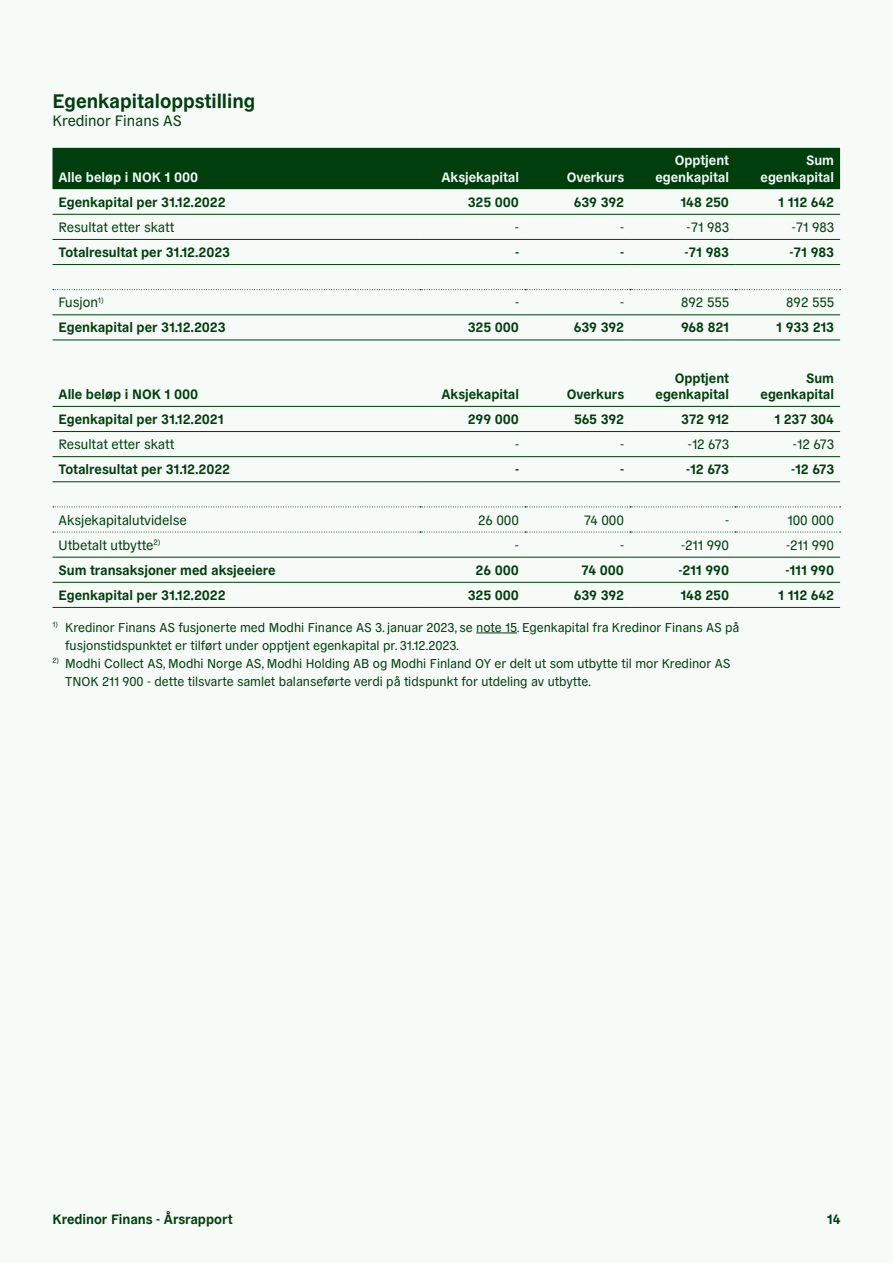
<style>
.page{position:relative;width:893px;height:1263px;background:#f6fbf7}
.page>*{position:absolute;margin:0;border:0;box-sizing:border-box;transform-origin:0 0}
.t1{font:700 19.5px "General Grotesque";color:#003e0d}
.t2{font:15px "General Grotesque";color:#003e0d}
.t3{font:700 13.5px/16.2px "General Grotesque";color:#003e0d;text-align:right}
.t4{font:13.5px "General Grotesque";color:#003e0d}
.t5{font:700 13.5px/16.2px "General Grotesque";color:#f4faf5;text-align:right}
.t6{font:12.75px/18px "General Grotesque";color:#003e0d}
</style>
<div class="page">
<hr style="left:476px;top:632px;width:41px;height:1px;background:#003e0d">
<div style="left:52px;top:148px;width:788px;height:41px;background:#003e0d"></div>
<svg style="left:53px;top:289px;width:788px;height:1px"></svg>
<svg style="left:53px;top:532px;width:788px;height:1px"></svg>
<svg style="left:53px;top:506px;width:788px;height:1px"></svg>
<hr style="left:52px;top:214px;width:368px;height:1px;background:#003e0d">
<hr style="left:420px;top:214px;width:105px;height:1px;background:#003e0d">
<hr style="left:525px;top:214px;width:105px;height:1px;background:#003e0d">
<hr style="left:630px;top:214px;width:105px;height:1px;background:#003e0d">
<hr style="left:735px;top:214px;width:105px;height:1px;background:#003e0d">
<hr style="left:52px;top:239px;width:368px;height:1px;background:#003e0d">
<hr style="left:420px;top:239px;width:105px;height:1px;background:#003e0d">
<hr style="left:525px;top:239px;width:105px;height:1px;background:#003e0d">
<hr style="left:630px;top:239px;width:105px;height:1px;background:#003e0d">
<hr style="left:735px;top:239px;width:105px;height:1px;background:#003e0d">
<hr style="left:52px;top:264px;width:368px;height:1px;background:#003e0d">
<hr style="left:420px;top:264px;width:105px;height:1px;background:#003e0d">
<hr style="left:525px;top:264px;width:105px;height:1px;background:#003e0d">
<hr style="left:630px;top:264px;width:105px;height:1px;background:#003e0d">
<hr style="left:735px;top:264px;width:105px;height:1px;background:#003e0d">
<hr style="left:52px;top:315px;width:368px;height:1px;background:#003e0d">
<hr style="left:420px;top:315px;width:105px;height:1px;background:#003e0d">
<hr style="left:525px;top:315px;width:105px;height:1px;background:#003e0d">
<hr style="left:630px;top:315px;width:105px;height:1px;background:#003e0d">
<hr style="left:735px;top:315px;width:105px;height:1px;background:#003e0d">
<hr style="left:52px;top:340px;width:368px;height:1px;background:#003e0d">
<hr style="left:420px;top:340px;width:105px;height:1px;background:#003e0d">
<hr style="left:525px;top:340px;width:105px;height:1px;background:#003e0d">
<hr style="left:630px;top:340px;width:105px;height:1px;background:#003e0d">
<hr style="left:735px;top:340px;width:105px;height:1px;background:#003e0d">
<hr style="left:52px;top:406px;width:368px;height:1px;background:#003e0d">
<hr style="left:420px;top:406px;width:105px;height:1px;background:#003e0d">
<hr style="left:525px;top:406px;width:105px;height:1px;background:#003e0d">
<hr style="left:630px;top:406px;width:105px;height:1px;background:#003e0d">
<hr style="left:735px;top:406px;width:105px;height:1px;background:#003e0d">
<hr style="left:52px;top:431px;width:368px;height:1px;background:#003e0d">
<hr style="left:420px;top:431px;width:105px;height:1px;background:#003e0d">
<hr style="left:525px;top:431px;width:105px;height:1px;background:#003e0d">
<hr style="left:630px;top:431px;width:105px;height:1px;background:#003e0d">
<hr style="left:735px;top:431px;width:105px;height:1px;background:#003e0d">
<hr style="left:52px;top:456px;width:368px;height:1px;background:#003e0d">
<hr style="left:420px;top:456px;width:105px;height:1px;background:#003e0d">
<hr style="left:525px;top:456px;width:105px;height:1px;background:#003e0d">
<hr style="left:630px;top:456px;width:105px;height:1px;background:#003e0d">
<hr style="left:735px;top:456px;width:105px;height:1px;background:#003e0d">
<hr style="left:52px;top:481px;width:368px;height:1px;background:#003e0d">
<hr style="left:420px;top:481px;width:105px;height:1px;background:#003e0d">
<hr style="left:525px;top:481px;width:105px;height:1px;background:#003e0d">
<hr style="left:630px;top:481px;width:105px;height:1px;background:#003e0d">
<hr style="left:735px;top:481px;width:105px;height:1px;background:#003e0d">
<hr style="left:52px;top:557px;width:368px;height:1px;background:#003e0d">
<hr style="left:420px;top:557px;width:105px;height:1px;background:#003e0d">
<hr style="left:525px;top:557px;width:105px;height:1px;background:#003e0d">
<hr style="left:630px;top:557px;width:105px;height:1px;background:#003e0d">
<hr style="left:735px;top:557px;width:105px;height:1px;background:#003e0d">
<hr style="left:52px;top:582px;width:368px;height:1px;background:#003e0d">
<hr style="left:420px;top:582px;width:105px;height:1px;background:#003e0d">
<hr style="left:525px;top:582px;width:105px;height:1px;background:#003e0d">
<hr style="left:630px;top:582px;width:105px;height:1px;background:#003e0d">
<hr style="left:735px;top:582px;width:105px;height:1px;background:#003e0d">
<hr style="left:52px;top:607px;width:368px;height:1px;background:#003e0d">
<hr style="left:420px;top:607px;width:105px;height:1px;background:#003e0d">
<hr style="left:525px;top:607px;width:105px;height:1px;background:#003e0d">
<hr style="left:630px;top:607px;width:105px;height:1px;background:#003e0d">
<hr style="left:735px;top:607px;width:105px;height:1px;background:#003e0d">
<h1 class="t1" style="left:52px;top:87px;width:204px">Egenkapitaloppstilling</h1>
<p class="t2" style="left:52px;top:110px;width:131px">Kredinor Finans AS</p>
<p class="t5" style="left:58px;top:168px;width:141px">Alle beløp i NOK 1 000</p>
<p class="t5" style="left:441px;top:168px;width:79px">Aksjekapital</p>
<p class="t5" style="left:567px;top:168px;width:59px">Overkurs</p>
<p class="t5" style="left:655px;top:152px;width:75px">Opptjent egenkapital</p>
<p class="t5" style="left:760px;top:152px;width:75px">Sum egenkapital</p>
<p class="t3" style="left:58px;top:193px;width:168px">Egenkapital per 31.12.2022</p>
<p class="t3" style="left:468px;top:193px;width:53px">325 000</p>
<p class="t3" style="left:574px;top:193px;width:52px">639 392</p>
<p class="t3" style="left:680px;top:193px;width:50px">148 250</p>
<p class="t3" style="left:778px;top:193px;width:57px">1 112 642</p>
<p class="t4" style="left:58px;top:218px;width:117px">Resultat etter skatt</p>
<p class="t4" style="left:515px;top:218px;width:6px">-</p>
<p class="t4" style="left:620px;top:218px;width:6px">-</p>
<p class="t4" style="left:687px;top:218px;width:44px">-71 983</p>
<p class="t4" style="left:792px;top:218px;width:44px">-71 983</p>
<p class="t3" style="left:59px;top:243px;width:173px">Totalresultat per 31.12.2023</p>
<p class="t3" style="left:515px;top:243px;width:6px">-</p>
<p class="t3" style="left:620px;top:243px;width:6px">-</p>
<p class="t3" style="left:684px;top:243px;width:46px">-71 983</p>
<p class="t3" style="left:789px;top:243px;width:46px">-71 983</p>
<p class="t4" style="left:59px;top:293px;width:47px">Fusjon<sup>1)</sup></p>
<p class="t4" style="left:515px;top:293px;width:6px">-</p>
<p class="t4" style="left:620px;top:293px;width:6px">-</p>
<p class="t4" style="left:681px;top:293px;width:49px">892 555</p>
<p class="t4" style="left:786px;top:293px;width:49px">892 555</p>
<p class="t3" style="left:59px;top:319px;width:168px">Egenkapital per 31.12.2023</p>
<p class="t3" style="left:468px;top:319px;width:53px">325 000</p>
<p class="t3" style="left:574px;top:319px;width:52px">639 392</p>
<p class="t3" style="left:681px;top:319px;width:49px">968 821</p>
<p class="t3" style="left:776px;top:319px;width:59px">1 933 213</p>
<p class="t3" style="left:59px;top:385px;width:141px">Alle beløp i NOK 1 000</p>
<p class="t3" style="left:441px;top:385px;width:79px">Aksjekapital</p>
<p class="t3" style="left:567px;top:385px;width:59px">Overkurs</p>
<p class="t3" style="left:655px;top:369px;width:75px">Opptjent egenkapital</p>
<p class="t3" style="left:760px;top:369px;width:75px">Sum egenkapital</p>
<p class="t3" style="left:59px;top:410px;width:167px">Egenkapital per 31.12.2021</p>
<p class="t3" style="left:468px;top:410px;width:53px">299 000</p>
<p class="t3" style="left:574px;top:410px;width:52px">565 392</p>
<p class="t3" style="left:681px;top:410px;width:49px">372 912</p>
<p class="t3" style="left:774px;top:410px;width:61px">1 237 304</p>
<p class="t4" style="left:59px;top:435px;width:117px">Resultat etter skatt</p>
<p class="t4" style="left:515px;top:435px;width:6px">-</p>
<p class="t4" style="left:620px;top:435px;width:6px">-</p>
<p class="t4" style="left:688px;top:435px;width:43px">-12 673</p>
<p class="t4" style="left:793px;top:435px;width:43px">-12 673</p>
<p class="t3" style="left:59px;top:460px;width:173px">Totalresultat per 31.12.2022</p>
<p class="t3" style="left:515px;top:460px;width:6px">-</p>
<p class="t3" style="left:620px;top:460px;width:6px">-</p>
<p class="t3" style="left:686px;top:460px;width:44px">-12 673</p>
<p class="t3" style="left:791px;top:460px;width:44px">-12 673</p>
<p class="t4" style="left:59px;top:510px;width:130px">Aksjekapitalutvidelse</p>
<p class="t4" style="left:478px;top:510px;width:43px">26 000</p>
<p class="t4" style="left:584px;top:510px;width:42px">74 000</p>
<p class="t4" style="left:725px;top:510px;width:6px">-</p>
<p class="t4" style="left:787px;top:510px;width:48px">100 000</p>
<p class="t4" style="left:59px;top:536px;width:103px">Utbetalt utbytte<sup>2)</sup></p>
<p class="t4" style="left:515px;top:536px;width:6px">-</p>
<p class="t4" style="left:620px;top:536px;width:6px">-</p>
<p class="t4" style="left:681px;top:536px;width:49px">-211 990</p>
<p class="t4" style="left:786px;top:536px;width:49px">-211 990</p>
<p class="t3" style="left:59px;top:561px;width:219px">Sum transaksjoner med aksjeeiere</p>
<p class="t3" style="left:476px;top:561px;width:45px">26 000</p>
<p class="t3" style="left:581px;top:561px;width:44px">74 000</p>
<p class="t3" style="left:678px;top:561px;width:52px">-211 990</p>
<p class="t3" style="left:785px;top:561px;width:50px">-111 990</p>
<p class="t3" style="left:59px;top:586px;width:168px">Egenkapital per 31.12.2022</p>
<p class="t3" style="left:468px;top:586px;width:53px">325 000</p>
<p class="t3" style="left:574px;top:586px;width:52px">639 392</p>
<p class="t3" style="left:680px;top:586px;width:50px">148 250</p>
<p class="t3" style="left:778px;top:586px;width:57px">1 112 642</p>
<p class="t6" style="left:65px;top:617px;width:676px;text-indent:-13px"><sup>1)</sup> Kredinor Finans AS fusjonerte med Modhi Finance AS 3. januar 2023, se note 15. Egenkapital fra Kredinor Finans AS på fusjonstidspunktet er tilført under opptjent egenkapital pr. 31.12.2023.</p>
<p class="t6" style="left:65px;top:653px;width:667px;text-indent:-13px"><sup>2)</sup> Modhi Collect AS, Modhi Norge AS, Modhi Holding AB og Modhi Finland OY er delt ut som utbytte til mor Kredinor AS<br>TNOK 211 900 - dette tilsvarte samlet balanseførte verdi på tidspunkt for utdeling av utbytte.</p>
<p class="t3" style="left:52px;top:1210px;width:181px">Kredinor Finans - Årsrapport</p>
<p class="t3" style="left:827px;top:1210px;width:15px">14</p>
</div>
